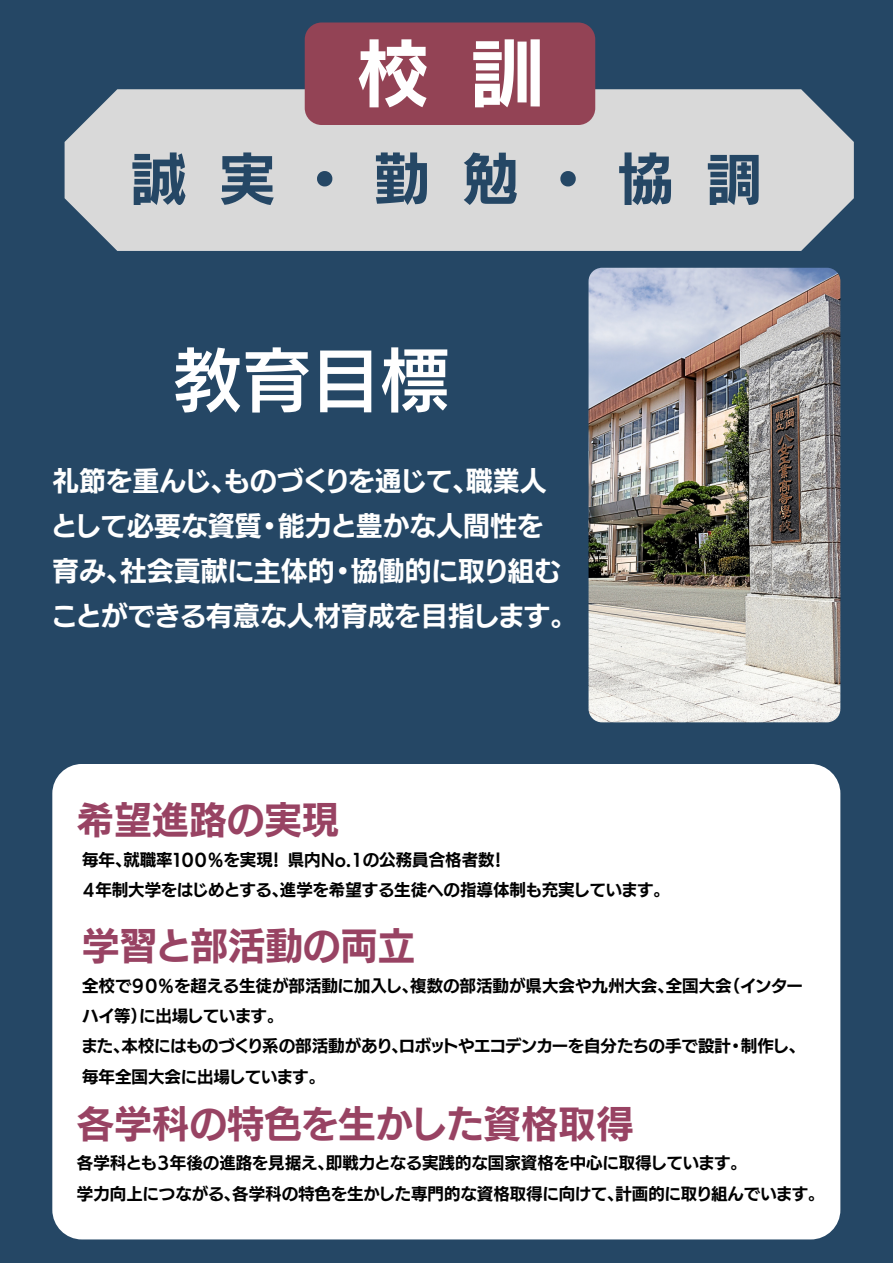
<style>
.page{position:relative;width:893px;height:1264px;background:#fff}
.page>*{position:absolute;margin:0;border:0;box-sizing:border-box;transform-origin:0 0}
.t1{font:72px "TEST UD Kakugo Large B";color:#fff}
.t2{font:69px "Canva UD Kakugo Large Pr 6 N DB";color:#fff}
.t3{font:55.5px "TEST UD Kakugo Large B";color:#254765}
.t4{font:37.5px "TEST UD Kakugo Large B";color:#984363}
.t5{font:27px/45px "TEST UD Kakugo Large B";color:#fff}
.t6{font:16.5px/30.3px "TEST UD Kakugo Large B";color:#000}
</style>
<div class="page">
<div style="left:0;top:0;width:892px;height:1262px;background:#254765"></div>
<img style="left:588px;top:268px;width:252px;height:454px;border-radius:13px">
<div style="left:65px;top:89px;width:788px;height:162px;background:#d9d9d9"></div>
<div style="left:52px;top:764px;width:788px;height:475px;background:#fff;border-radius:30px"></div>
<div style="left:305px;top:22px;width:290px;height:103px;background:#934355"></div>
<p class="t1" style="left:356px;top:37px;width:188px">校訓</p>
<p class="t3" style="left:131px;top:151px;width:632px">誠実・勤勉・協調</p>
<p class="t2" style="left:173px;top:345px;width:277px">教育目標</p>
<p class="t5" style="left:52px;top:458px;width:513px">礼節を重んじ、ものづくりを通じて、職業人として必要な資質・能力と豊かな人間性を育み、社会貢献に主体的・協働的に取り組むことができる有意な人材育成を目指します。</p>
<p class="t4" style="left:77px;top:801px;width:264px">希望進路の実現</p>
<p class="t6" style="left:82px;top:844px;width:420px">毎年、就職率１００％を実現！県内No.1の公務員合格者数！</p>
<p class="t6" style="left:82px;top:874px;width:581px">４年制大学をはじめとする、進学を希望する生徒への指導体制も充実しています。</p>
<p class="t4" style="left:82px;top:927px;width:332px">学習と部活動の両立</p>
<p class="t6" style="left:82px;top:970px;width:722px">全校で９０％を超える生徒が部活動に加入し、複数の部活動が県大会や九州大会、全国大会（インターハイ等）に出場しています。</p>
<p class="t6" style="left:82px;top:1030px;width:716px">また、本校にはものづくり系の部活動があり、ロボットやエコデンカーを自分たちの手で設計・制作し、毎年全国大会に出場しています。</p>
<p class="t4" style="left:77px;top:1104px;width:558px">各学科の特色を生かした資格取得</p>
<p class="t6" style="left:77px;top:1147px;width:663px">各学科とも３年後の進路を見据え、即戦力となる実践的な国家資格を中心に取得しています。</p>
<p class="t6" style="left:77px;top:1177px;width:741px">学力向上につながる、各学科の特色を生かした専門的な資格取得に向けて、計画的に取り組んでいます。</p>
</div>
